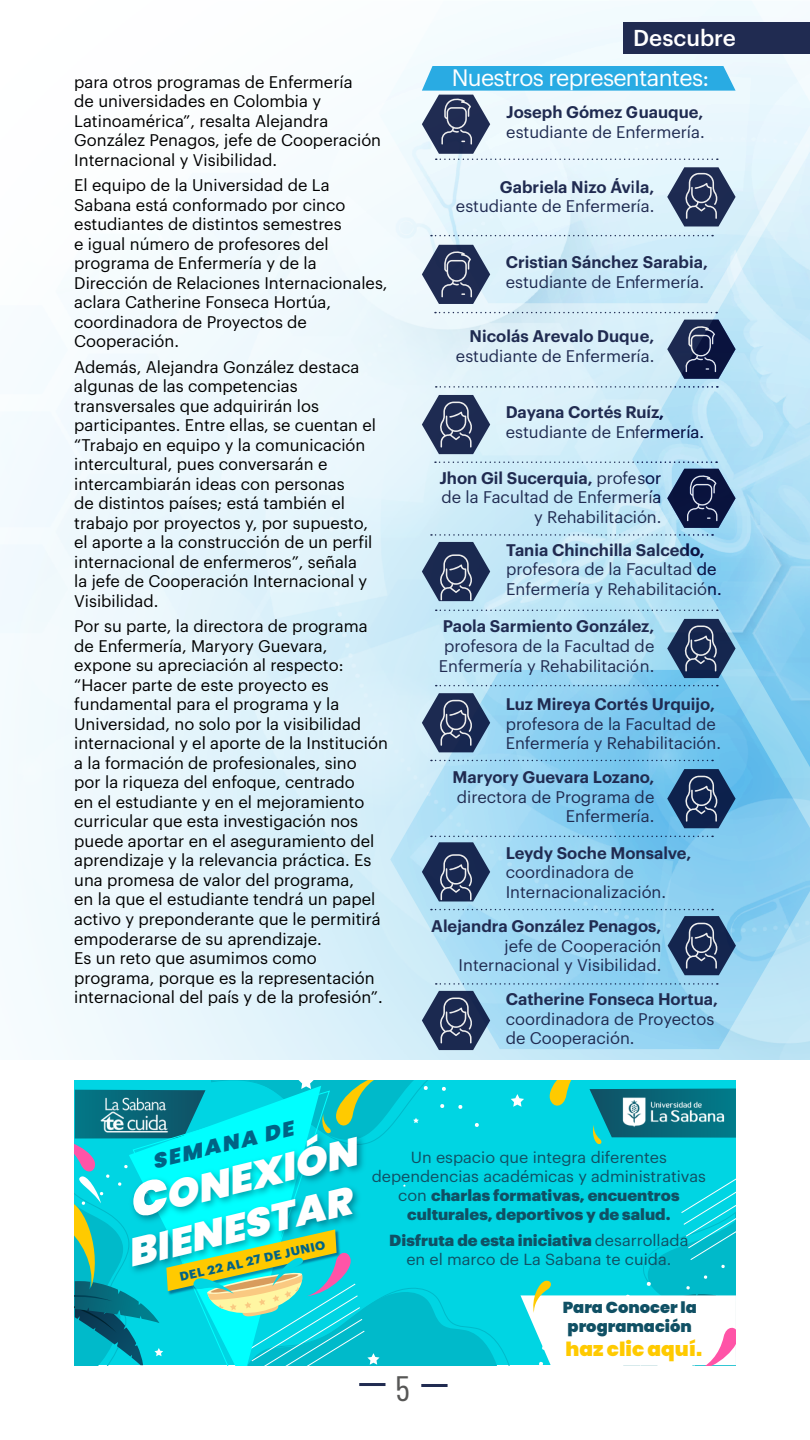
<style>
.page{position:relative;width:810px;height:1440px;background:#fff}
.page>*{position:absolute;margin:0;border:0;box-sizing:border-box;transform-origin:0 0}
.t1{font:italic 900 38.85px/46.3px "Poppins";color:#fff;text-align:center;scale:1.06 1}
.t2{font:35.25px "Barlow Condensed";color:#575756}
.t3{font:23.25px "Graphik";letter-spacing:-.03em;color:#fff}
.t4{font:500 22.5px "Graphik";color:#fff}
.t5{font:italic 900 20.77px "Poppins";color:#006385;scale:1.06 1}
.t6{font:900 19.5px "Poppins";color:#ffca00}
.t7{font:16.5px/19.5px "Graphik";color:#000}
.t8{font:16.5px/19.5px "Graphik";color:#202b51}
.t9{font:600 16.5px "Graphik";color:#202b51}
.t10{font:900 15.83px/19px "Poppins";color:#105064;text-align:center}
.t11{font:15.75px/18.9px "Graphik";color:#105064;text-align:center}
.t12{font:700 12.08px "Graphik";color:#006385}
.s1{font-weight:600}
.s2{font-size:46.95px}
.s3{font-weight:900}
</style>
<div class="page">
<img style="left:0;top:170px;width:810px;height:890px">
<svg style="left:390px;top:670px;width:420px;height:379px;background:#a0d8f3"></svg>
<svg style="left:379px;top:1px;width:431px;height:302px;fill:#eef9fd"></svg>
<hr style="left:359px;top:1383px;width:27px;height:3px;background:#202b51">
<hr style="left:421px;top:1384px;width:27px;height:3px;background:#202b51">
<div style="left:624px;top:22px;width:186px;height:31px;background:#202b51"></div>
<svg style="left:75px;top:1080px;width:661px;height:285px;background:#23ccd1"></svg>
<svg style="left:431px;top:235px;width:201px;height:1px"></svg>
<svg style="left:435px;top:312px;width:197px;height:1px"></svg>
<svg style="left:436px;top:386px;width:196px;height:2px"></svg>
<svg style="left:435px;top:461px;width:197px;height:2px"></svg>
<svg style="left:431px;top:534px;width:201px;height:2px"></svg>
<svg style="left:436px;top:610px;width:196px;height:1px"></svg>
<svg style="left:436px;top:685px;width:196px;height:1px"></svg>
<svg style="left:431px;top:760px;width:201px;height:1px"></svg>
<svg style="left:431px;top:909px;width:282px;height:1px"></svg>
<svg style="left:436px;top:983px;width:282px;height:2px"></svg>
<svg style="left:422px;top:542px;width:68px;height:59px;background:#546685"></svg>
<svg style="left:422px;top:395px;width:68px;height:59px;background:#5c6a86"></svg>
<svg style="left:422px;top:693px;width:68px;height:59px;background:#526685"></svg>
<svg style="left:667px;top:817px;width:69px;height:11px"></svg>
<svg style="left:422px;top:836px;width:291px;height:65px;background:#84bbda"></svg>
<svg style="left:668px;top:916px;width:68px;height:59px;background:#425e82"></svg>
<svg style="left:422px;top:991px;width:68px;height:59px;background:#546684"></svg>
<svg style="left:422px;top:245px;width:68px;height:59px;background:#5d6985"></svg>
<svg style="left:632px;top:101px;width:178px;height:716px;background:#9dc9e1"></svg>
<svg style="left:422px;top:66px;width:314px;height:94px;background:#a7d1e6"></svg>
<p class="t7" style="left:74px;top:71px;width:308px">para otros programas de Enfermería<br>de universidades en Colombia y Latinoamérica”, resalta Alejandra González Penagos, jefe de Cooperación Internacional y Visibilidad.</p>
<p class="t7" style="left:74px;top:174px;width:315px">El equipo de la Universidad de La<br>Sabana está conformado por cinco estudiantes de distintos semestres<br>e igual número de profesores del programa de Enfermería y de la<br>Dirección de Relaciones Internacionales, aclara Catherine Fonseca Hortúa, coordinadora de Proyectos de<br>Cooperación.</p>
<p class="t7" style="left:74px;top:356px;width:303px">Además, Alejandra González destaca algunas de las competencias transversales que adquirirán los participantes. Entre ellas, se cuentan el “Trabajo en equipo y la comunicación intercultural, pues conversarán e intercambiarán ideas con personas<br>de distintos países; está también el trabajo por proyectos y, por supuesto, el aporte a la construcción de un perfil internacional de enfermeros”, señala<br>la jefe de Cooperación Internacional y Visibilidad.</p>
<p class="t7" style="left:74px;top:615px;width:315px">Por su parte, la directora de programa de Enfermería, Maryory Guevara, expone su apreciación al respecto: “Hacer parte de este proyecto es fundamental para el programa y la Universidad, no solo por la visibilidad internacional y el aporte de la Institución a la formación de profesionales, sino<br>por la riqueza del enfoque, centrado<br>en el estudiante y en el mejoramiento curricular que esta investigación nos puede aportar en el aseguramiento del aprendizaje y la relevancia práctica. Es una promesa de valor del programa,<br>en la que el estudiante tendrá un papel activo y preponderante que le permitirá empoderarse de su aprendizaje.<br>Es un reto que asumimos como programa, porque es la representación internacional del país y de la profesión”.</p>
<h3 class="t4" style="left:633px;top:21px;width:104px">Descubre</h3>
<h3 class="t3" style="left:452px;top:60px;width:259px">Nuestros representantes:</h3>
<p class="t9" style="left:506px;top:100px;width:199px">Joseph Gómez Guauque,</p>
<p class="t8" style="left:506px;top:121px;width:200px">estudiante de Enfermería.</p>
<p class="t9" style="left:500px;top:174px;width:156px">Gabriela Nizo Ávila,</p>
<p class="t8" style="left:456px;top:195px;width:200px">estudiante de Enfermería.</p>
<p class="t9" style="left:506px;top:250px;width:204px">Cristian Sánchez Sarabia,</p>
<p class="t8" style="left:506px;top:271px;width:200px">estudiante de Enfermería.</p>
<p class="t9" style="left:470px;top:324px;width:186px">Nicolás Arevalo Duque,</p>
<p class="t8" style="left:456px;top:345px;width:200px">estudiante de Enfermería.</p>
<p class="t9" style="left:506px;top:400px;width:160px">Dayana Cortés Ruíz,</p>
<p class="t8" style="left:506px;top:421px;width:200px">estudiante de Enfermería.</p>
<p class="t8" style="left:439px;top:467px;width:224px;text-align:right"><span class="s1">Jhon Gil Sucerquia,</span> profesor de la Facultad de Enfermería y Rehabilitación.</p>
<p class="t9" style="left:506px;top:537px;width:200px">Tania Chinchilla Salcedo,</p>
<p class="t8" style="left:506px;top:558px;width:217px">profesora de la Facultad de<br>Enfermería y Rehabilitación.</p>
<p class="t9" style="left:443px;top:614px;width:213px">Paola Sarmiento González,</p>
<p class="t8" style="left:439px;top:635px;width:217px;text-align:center">profesora de la Facultad de<br>Enfermería y Rehabilitación.</p>
<p class="t9" style="left:506px;top:691px;width:211px">Luz Mireya Cortés Urquijo,</p>
<p class="t8" style="left:506px;top:712px;width:217px">profesora de la Facultad de<br>Enfermería y Rehabilitación.</p>
<p class="t9" style="left:452px;top:765px;width:203px">Maryory Guevara Lozano,</p>
<p class="t8" style="left:457px;top:786px;width:199px;text-align:right">directora de Programa de<br>Enfermería.</p>
<p class="t9" style="left:506px;top:840px;width:187px">Leydy Soche Monsalve,</p>
<p class="t8" style="left:506px;top:861px;width:162px">coordinadora de<br>Internacionalización.</p>
<p class="t9" style="left:431px;top:914px;width:232px">Alejandra González Penagos,</p>
<p class="t8" style="left:459px;top:935px;width:204px;text-align:right">jefe de Cooperación<br>Internacional y Visibilidad.</p>
<p class="t9" style="left:506px;top:986px;width:214px">Catherine Fonseca Hortua,</p>
<p class="t8" style="left:506px;top:1007px;width:210px">coordinadora de Proyectos de Cooperación.</p>
<p class="t5" style="left:150px;top:1150px;width:138px;rotate:-14deg">SEMANA DE</p>
<h1 class="t1" style="left:111px;top:1188px;width:234px;rotate:-14deg"><span class="s2">C</span>ONEXIÓN<br>BIENESTAR</h1>
<p class="t12" style="left:178px;top:1268px;width:150px;rotate:-13deg">DEL 22 AL 27 DE JUNIO</p>
<p class="t11" style="left:372px;top:1147px;width:336px">Un espacio que integra diferentes dependencias académicas y administrativas con <span class="s3">charlas formativas, encuentros culturales, deportivos y de salud.</span></p>
<p class="t11" style="left:389px;top:1229px;width:301px"><span class="s3">Disfruta de esta iniciativa</span> desarrollada en el marco de La Sabana te cuida.</p>
<h2 class="t2" style="left:396px;top:1366px;width:16px">5</h2>
<p class="t10" style="left:563px;top:1298px;width:136px">Para Conocer la programación</p>
<p class="t6" style="left:565px;top:1337px;width:138px">haz clic aquí.</p>
</div>
